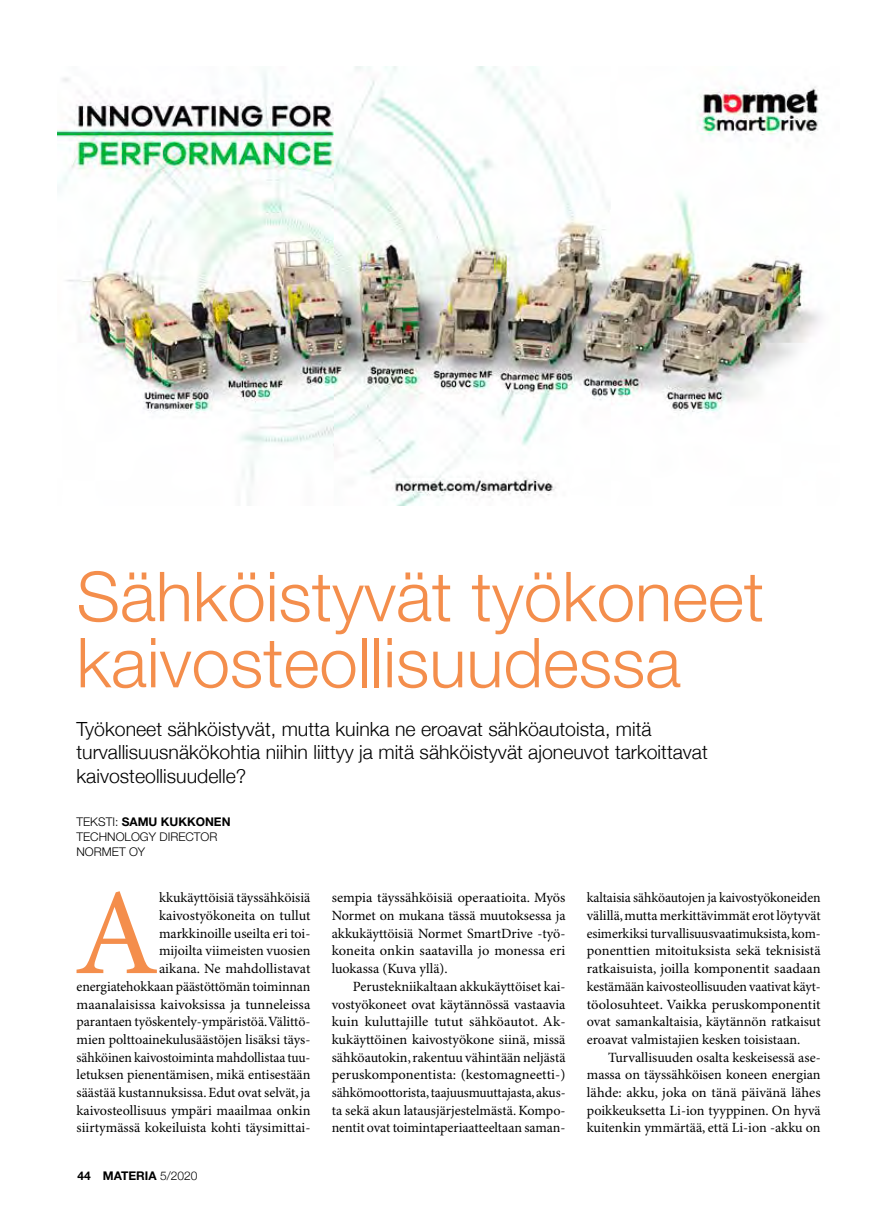
<style>
.page{position:relative;width:893px;height:1221px;background:#fff}
.page>*{position:absolute;margin:0;border:0;box-sizing:border-box;transform-origin:0 0}
.t1{font:123px "Minion Pro";color:#f48e4c}
.t2{font:300 69px/66px "Helvetica Neue";color:#f48e4c}
.t3{font:300 19.5px/23.4px "Helvetica Neue";color:#000}
.t4{font:14.1px/17.7px "Minion Pro";color:#000;text-align:justify}
.t5{font:300 12px/15px "Helvetica Neue LT Std";color:#000}
.t6{font:700 12px "Helvetica Neue LT Std";color:#000}
.s1{font-weight:700}
.s2{font-family:"Helvetica Neue";font-weight:300}
</style>
<div class="page">
<img style="left:58px;top:66px;width:764px;height:440px">
<h2 class="t2" style="left:77px;top:558px;width:689px">Sähköistyvät työkoneet kaivosteollisuudessa</h2>
<h3 class="t3" style="left:77px;top:716px;width:633px">Työkoneet sähköistyvät, mutta kuinka ne eroavat sähköautoista, mitä turvallisuusnäkökohtia niihin liittyy ja mitä sähköistyvät ajoneuvot tarkoittavat kaivosteollisuudelle?</h3>
<p class="t5" style="left:77px;top:814px;width:156px">TEKSTI: <span class="s1">SAMU KUKKONEN<br></span>TECHNOLOGY DIRECTOR<br>NORMET OY</p>
<h1 class="t1" style="left:74px;top:860px;width:87px">A</h1>
<p class="t4" style="left:77px;top:889px;width:235px;text-align:right">kkukäyttöisiä täyssähköisiä kaivostyökoneita on tullut<br>markkinoille useilta eri toi-<br>mijoilta viimeisten vuosien<br>aikana. Ne mahdollistavat energiatehokkaan päästöttömän toiminnan maanalaisissa kaivoksissa ja tunneleissa parantaen työskentely-ympäristöä. Välittö&shy;mien polttoainekulusäästöjen lisäksi täys&shy;sähköinen kaivostoiminta mahdollistaa tuu&shy;letuksen pienentämisen, mikä entisestään säästää kustannuksissa. Edut ovat selvät, ja kaivosteollisuus ympäri maailmaa onkin siirtymässä kokeiluista kohti täysimittai-</p>
<p class="t4" style="left:332px;top:889px;width:235px">sempia täyssähköisiä operaatioita. Myös Normet on mukana tässä muutoksessa ja akkukäyttöisiä Normet SmartDrive -työ&shy;koneita onkin saatavilla jo monessa eri luokassa (Kuva yllä).</p>
<p class="t4" style="left:332px;top:977px;width:235px;text-indent:21px">Perustekniikaltaan akkukäyttöiset kai&shy;vostyökoneet ovat käytännössä vastaavia kuin kuluttajille tutut sähköautot. Ak&shy;kukäyttöinen kaivostyökone siinä, missä sähköautokin, rakentuu vähintään neljästä peruskomponentista: (kestomagneetti-) sähkömoottorista, taajuusmuuttajasta, akus&shy;ta sekä akun latausjärjestelmästä. Kompo&shy;nentit ovat toimintaperiaatteeltaan saman-</p>
<p class="t6" style="left:78px;top:1168px;width:121px">44 MATERIA <span class="s2">5/2020</span></p>
<p class="t4" style="left:587px;top:889px;width:235px">kaltaisia sähköautojen ja kaivostyökoneiden välillä, mutta merkittävimmät erot löytyvät esimerkiksi turvallisuusvaatimuksista, kom&shy;ponenttien mitoituksista sekä teknisistä ratkaisuista, joilla komponentit saadaan kestämään kaivosteollisuuden vaativat käyt&shy;töolosuhteet. Vaikka peruskomponentit ovat samankaltaisia, käytännön ratkaisut eroavat valmistajien kesken toisistaan.</p>
<p class="t4" style="left:587px;top:1048px;width:235px;text-indent:21px">Turvallisuuden osalta keskeisessä ase&shy;massa on täyssähköisen koneen energian lähde: akku, joka on tänä päivänä lähes poikkeuksetta Li-ion tyyppinen. On hyvä kuitenkin ymmärtää, että Li-ion -akku on</p>
</div>
